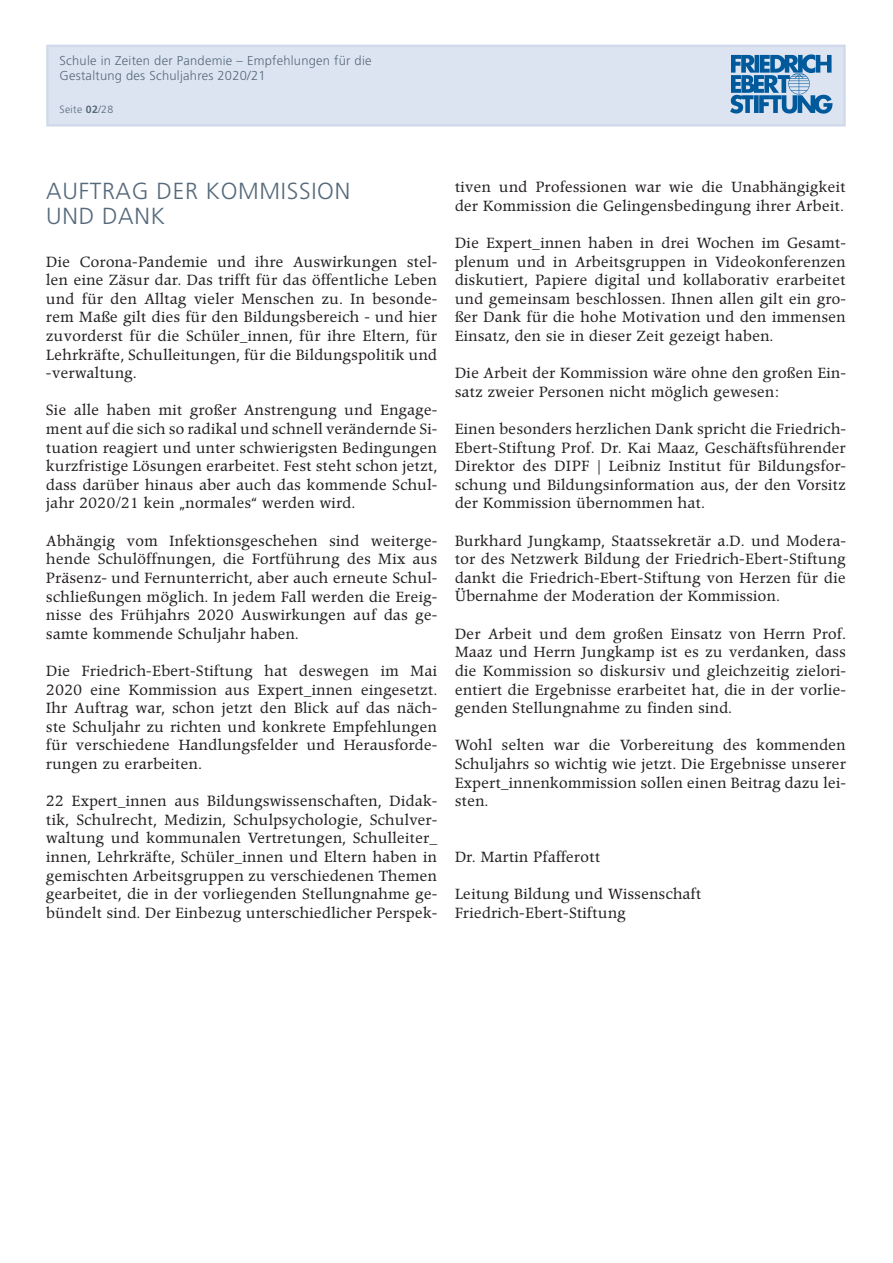
<style>
.page{position:relative;width:893px;height:1263px;background:#fff}
.page>*{position:absolute;margin:0;border:0;box-sizing:border-box;transform-origin:0 0}
.t1{font:300 23.25px/25.5px "Frutiger";letter-spacing:.03em;color:#566a7b}
.t2{font:14.55px/18.6px "Poppl Pontifex BE";letter-spacing:.03em;color:#231f20;text-align:justify}
.t3{font:300 12.9px/15px "Frutiger CE";letter-spacing:.02em;color:#566a7b}
.t4{font:300 10.5px "Frutiger";letter-spacing:.03em;color:#566a7b}
.s1{font-family:"Frutiger CE";font-weight:700}
</style>
<div class="page">
<div style="left:46px;top:45px;width:800px;height:81px;background:#dde4f1;border:2px solid #cfd9eb"></div>
<img style="left:730px;top:54px;width:103px;height:60px">
<p class="t3" style="left:60px;top:53px;width:314px">Schule in Zeiten der Pandemie – Empfehlungen für die<br>Gestaltung des Schuljahres 2020/21</p>
<p class="t4" style="left:60px;top:103px;width:55px">Seite <span class="s1">02</span>/28</p>
<h1 class="t1" style="left:46px;top:178px;width:306px">AUFTRAG DER KOMMISSION<br>UND DANK</h1>
<p class="t2" style="left:46px;top:253px;width:392px">Die Corona-Pandemie und ihre Auswirkungen stel&shy;len eine Zäsur dar. Das trifft für das öffentliche Leben und für den Alltag vieler Menschen zu. In besonde&shy;rem Maße gilt dies für den Bildungsbereich - und hier zuvorderst für die Schüler_innen, für ihre Eltern, für Lehrkräfte, Schulleitungen, für die Bildungspolitik und -verwaltung.</p>
<p class="t2" style="left:46px;top:401px;width:392px">Sie alle haben mit großer Anstrengung und Engage&shy;ment auf die sich so radikal und schnell verändernde Si&shy;tuation reagiert und unter schwierigsten Bedingungen kurzfristige Lösungen erarbeitet. Fest steht schon jetzt, dass darüber hinaus aber auch das kommende Schul&shy;jahr 2020/21 kein „normales“ werden wird.</p>
<p class="t2" style="left:46px;top:532px;width:392px">Abhängig vom Infektionsgeschehen sind weiterge&shy;hende Schulöffnungen, die Fortführung des Mix aus Präsenz- und Fernunterricht, aber auch erneute Schul&shy;schließungen möglich. In jedem Fall werden die Ereig&shy;nisse des Frühjahrs 2020 Auswirkungen auf das ge&shy;samte kommende Schuljahr haben.</p>
<p class="t2" style="left:46px;top:662px;width:392px">Die Friedrich-Ebert-Stiftung hat deswegen im Mai 2020 eine Kommission aus Expert_innen eingesetzt.<br>Ihr Auftrag war, schon jetzt den Blick auf das näch&shy;ste Schuljahr zu richten und konkrete Empfehlungen für verschiedene Handlungsfelder und Herausforde&shy;rungen zu erarbeiten.</p>
<p class="t2" style="left:46px;top:792px;width:392px">22 Expert_innen aus Bildungswissenschaften, Didak&shy;tik, Schulrecht, Medizin, Schulpsychologie, Schulver&shy;waltung und kommunalen Vertretungen, Schulleiter_ innen, Lehrkräfte, Schüler_innen und Eltern haben in gemischten Arbeitsgruppen zu verschiedenen Themen gearbeitet, die in der vorliegenden Stellungnahme ge&shy;bündelt sind. Der Einbezug unterschiedlicher Perspek-</p>
<p class="t2" style="left:455px;top:178px;width:392px">tiven und Professionen war wie die Unabhängigkeit der Kommission die Gelingensbedingung ihrer Arbeit.</p>
<p class="t2" style="left:455px;top:234px;width:392px">Die Expert_innen haben in drei Wochen im Gesamt&shy;plenum und in Arbeitsgruppen in Videokonferenzen diskutiert, Papiere digital und kollaborativ erarbeitet und gemeinsam beschlossen. Ihnen allen gilt ein gro&shy;ßer Dank für die hohe Motivation und den immensen Einsatz, den sie in dieser Zeit gezeigt haben.</p>
<p class="t2" style="left:455px;top:364px;width:392px">Die Arbeit der Kommission wäre ohne den großen Ein&shy;satz zweier Personen nicht möglich gewesen:</p>
<p class="t2" style="left:455px;top:420px;width:392px">Einen besonders herzlichen Dank spricht die Friedrich-Ebert-Stiftung Prof. Dr. Kai Maaz, Geschäftsführender Direktor des DIPF | Leibniz Institut für Bildungsfor&shy;schung und Bildungsinformation aus, der den Vorsitz der Kommission übernommen hat.</p>
<p class="t2" style="left:455px;top:532px;width:392px">Burkhard Jungkamp, Staatssekretär a.D. und Modera&shy;tor des Netzwerk Bildung der Friedrich-Ebert-Stiftung dankt die Friedrich-Ebert-Stiftung von Herzen für die Übernahme der Moderation der Kommission.</p>
<p class="t2" style="left:455px;top:625px;width:392px">Der Arbeit und dem großen Einsatz von Herrn Prof.<br>Maaz und Herrn Jungkamp ist es zu verdanken, dass die Kommission so diskursiv und gleichzeitig zielori&shy;entiert die Ergebnisse erarbeitet hat, die in der vorlie&shy;genden Stellungnahme zu finden sind.</p>
<p class="t2" style="left:455px;top:736px;width:392px">Wohl selten war die Vorbereitung des kommenden Schuljahrs so wichtig wie jetzt. Die Ergebnisse unserer Expert_innenkommission sollen einen Beitrag dazu lei&shy;sten.</p>
<p class="t2" style="left:455px;top:848px;width:147px">Dr. Martin Pfafferott</p>
<p class="t2" style="left:455px;top:885px;width:248px">Leitung Bildung und Wissenschaft<br>Friedrich-Ebert-Stiftung</p>
</div>
